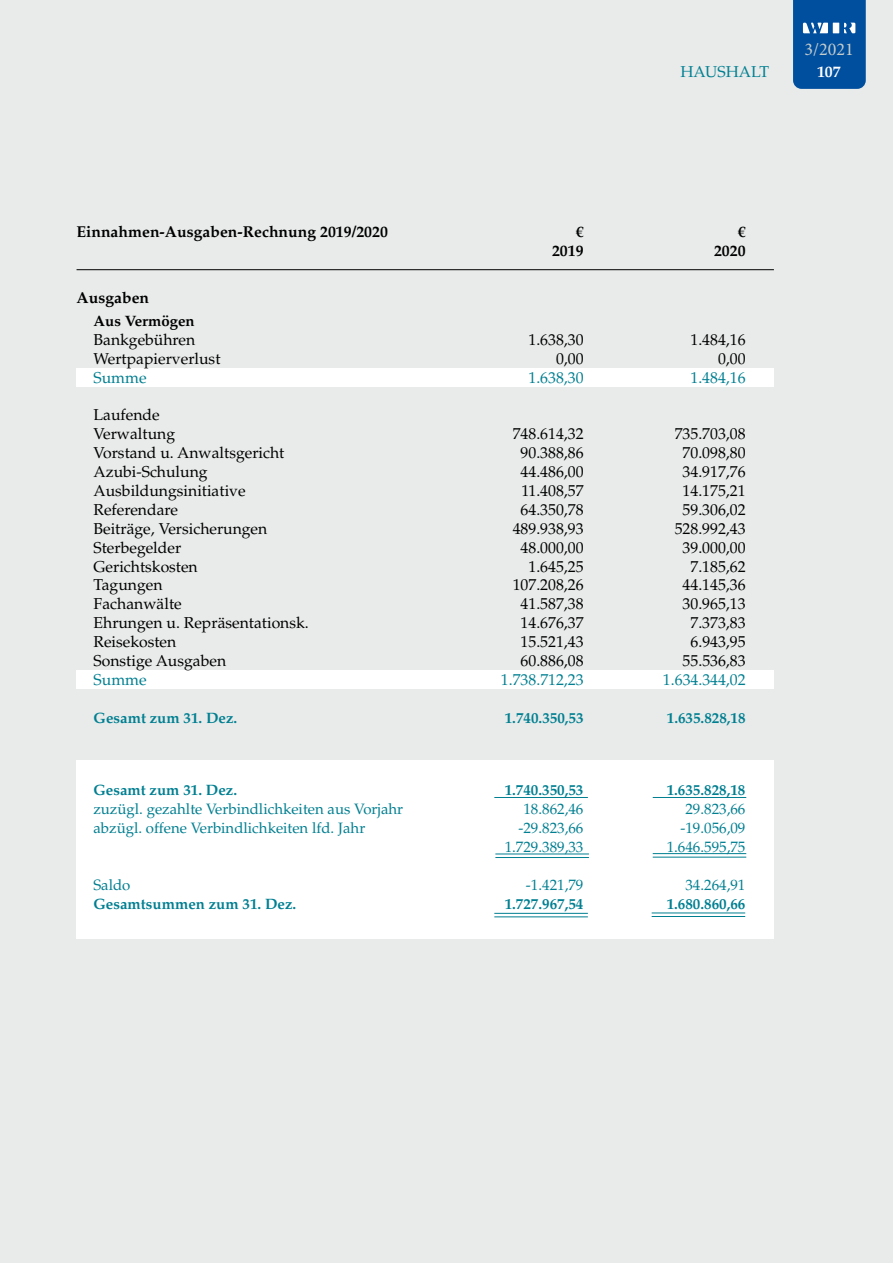
<style>
.page{position:relative;width:893px;height:1263px;background:#e8ebea}
.page>*{position:absolute;margin:0;border:0;box-sizing:border-box;transform-origin:0 0}
.t1{font:18px "Minion Pro";color:#c6cdcb}
.t2{font:15.75px/18.9px "Palatino LT Std";color:#000}
.t3{font:15.75px "Palatino LT Std";color:#007f91}
.t4{font:700 15.75px "Palatino LT Std";color:#000}
.t5{font:700 15.75px "Palatino LT Std";color:#fff}
.t6{font:15px "Palatino LT Std";color:#007f91}
.t7{font:700 15px "Palatino LT Std";color:#007f91}
.t8{font:700 15px "Palatino LT Std";color:#000}
</style>
<div class="page">
<svg style="left:793px;top:0;width:73px;height:89px;background:#0d58a4"></svg>
<div style="left:77px;top:671px;width:697px;height:18px;background:#fff"></div>
<div style="left:77px;top:368px;width:697px;height:18px;background:#fff"></div>
<hr style="left:77px;top:269px;width:697px;height:1px;background:#000">
<div style="left:76px;top:760px;width:698px;height:179px;background:#fff"></div>
<hr style="left:494px;top:797px;width:94px;height:1px;background:#007f91">
<hr style="left:653px;top:797px;width:93px;height:1px;background:#007f91">
<hr style="left:495px;top:854px;width:94px;height:1px;background:#007f91">
<hr style="left:653px;top:853px;width:93px;height:1px;background:#007f91">
<hr style="left:495px;top:857px;width:94px;height:1px;background:#007f91">
<hr style="left:653px;top:857px;width:93px;height:1px;background:#007f91">
<hr style="left:494px;top:913px;width:94px;height:1px;background:#007f91">
<hr style="left:652px;top:912px;width:93px;height:1px;background:#007f91">
<hr style="left:494px;top:916px;width:94px;height:1px;background:#007f91">
<hr style="left:652px;top:916px;width:93px;height:1px;background:#007f91">
<p class="t1" style="left:805px;top:37px;width:51px">3/2021</p>
<p class="t3" style="left:680px;top:63px;width:90px">HAUSHALT</p>
<p class="t5" style="left:817px;top:63px;width:25px">107</p>
<p class="t4" style="left:77px;top:223px;width:313px">Einnahmen-Ausgaben-Rechnung 2019/2020</p>
<p class="t4" style="left:576px;top:223px;width:9px">€</p>
<p class="t4" style="left:738px;top:223px;width:9px">€</p>
<p class="t4" style="left:552px;top:242px;width:33px">2019</p>
<p class="t4" style="left:714px;top:242px;width:33px">2020</p>
<p class="t4" style="left:77px;top:288px;width:74px">Ausgaben</p>
<p class="t8" style="left:94px;top:312px;width:103px">Aus Vermögen</p>
<p class="t2" style="left:94px;top:330px;width:103px">Bankgebühren</p>
<p class="t2" style="left:528px;top:330px;width:57px">1.638,30</p>
<p class="t2" style="left:690px;top:330px;width:57px">1.484,16</p>
<p class="t2" style="left:94px;top:349px;width:128px">Wertpapierverlust</p>
<p class="t2" style="left:556px;top:349px;width:29px">0,00</p>
<p class="t2" style="left:718px;top:349px;width:29px">0,00</p>
<p class="t3" style="left:94px;top:368px;width:55px">Summe</p>
<p class="t3" style="left:528px;top:368px;width:57px">1.638,30</p>
<p class="t3" style="left:690px;top:368px;width:57px">1.484,16</p>
<p class="t2" style="left:94px;top:406px;width:83px">Laufende<br>Verwaltung</p>
<p class="t2" style="left:513px;top:425px;width:72px">748.614,32</p>
<p class="t2" style="left:675px;top:425px;width:72px">735.703,08</p>
<p class="t2" style="left:94px;top:444px;width:192px">Vorstand u. Anwaltsgericht</p>
<p class="t2" style="left:521px;top:444px;width:64px">90.388,86</p>
<p class="t2" style="left:683px;top:444px;width:64px">70.098,80</p>
<p class="t2" style="left:94px;top:462px;width:116px">Azubi-Schulung</p>
<p class="t2" style="left:521px;top:462px;width:64px">44.486,00</p>
<p class="t2" style="left:683px;top:462px;width:64px">34.917,76</p>
<p class="t2" style="left:94px;top:481px;width:154px">Ausbildungsinitiative</p>
<p class="t2" style="left:521px;top:481px;width:64px">11.408,57</p>
<p class="t2" style="left:683px;top:481px;width:64px">14.175,21</p>
<p class="t2" style="left:94px;top:500px;width:86px">Referendare</p>
<p class="t2" style="left:521px;top:500px;width:64px">64.350,78</p>
<p class="t2" style="left:683px;top:500px;width:64px">59.306,02</p>
<p class="t2" style="left:94px;top:519px;width:175px">Beiträge, Versicherungen</p>
<p class="t2" style="left:513px;top:519px;width:72px">489.938,93</p>
<p class="t2" style="left:675px;top:519px;width:72px">528.992,43</p>
<p class="t2" style="left:94px;top:538px;width:89px">Sterbegelder</p>
<p class="t2" style="left:521px;top:538px;width:64px">48.000,00</p>
<p class="t2" style="left:683px;top:538px;width:64px">39.000,00</p>
<p class="t2" style="left:94px;top:557px;width:106px">Gerichtskosten</p>
<p class="t2" style="left:528px;top:557px;width:57px">1.645,25</p>
<p class="t2" style="left:690px;top:557px;width:57px">7.185,62</p>
<p class="t2" style="left:94px;top:576px;width:70px">Tagungen</p>
<p class="t2" style="left:513px;top:576px;width:72px">107.208,26</p>
<p class="t2" style="left:683px;top:576px;width:64px">44.145,36</p>
<p class="t2" style="left:94px;top:595px;width:90px">Fachanwälte</p>
<p class="t2" style="left:521px;top:595px;width:64px">41.587,38</p>
<p class="t2" style="left:683px;top:595px;width:64px">30.965,13</p>
<p class="t2" style="left:94px;top:614px;width:217px">Ehrungen u. Repräsentationsk.</p>
<p class="t2" style="left:521px;top:614px;width:64px">14.676,37</p>
<p class="t2" style="left:690px;top:614px;width:57px">7.373,83</p>
<p class="t2" style="left:94px;top:633px;width:84px">Reisekosten</p>
<p class="t2" style="left:521px;top:633px;width:64px">15.521,43</p>
<p class="t2" style="left:690px;top:633px;width:57px">6.943,95</p>
<p class="t2" style="left:94px;top:651px;width:134px">Sonstige Ausgaben</p>
<p class="t2" style="left:521px;top:651px;width:64px">60.886,08</p>
<p class="t2" style="left:683px;top:651px;width:64px">55.536,83</p>
<p class="t3" style="left:94px;top:670px;width:55px">Summe</p>
<p class="t3" style="left:501px;top:670px;width:84px">1.738.712,23</p>
<p class="t3" style="left:663px;top:670px;width:84px">1.634.344,02</p>
<p class="t7" style="left:94px;top:709px;width:145px">Gesamt zum 31. Dez.</p>
<p class="t7" style="left:505px;top:709px;width:80px">1.740.350,53</p>
<p class="t7" style="left:667px;top:709px;width:80px">1.635.828,18</p>
<p class="t7" style="left:93px;top:781px;width:145px">Gesamt zum 31. Dez.</p>
<p class="t7" style="left:505px;top:781px;width:80px">1.740.350,53</p>
<p class="t7" style="left:667px;top:781px;width:80px">1.635.828,18</p>
<p class="t6" style="left:93px;top:800px;width:311px">zuzügl. gezahlte Verbindlichkeiten aus Vorjahr</p>
<p class="t6" style="left:523px;top:800px;width:61px">18.862,46</p>
<p class="t6" style="left:685px;top:800px;width:61px">29.823,66</p>
<p class="t6" style="left:93px;top:819px;width:273px">abzügl. offene Verbindlichkeiten lfd. Jahr</p>
<p class="t6" style="left:518px;top:819px;width:66px">-29.823,66</p>
<p class="t6" style="left:680px;top:819px;width:66px">-19.056,09</p>
<p class="t6" style="left:505px;top:838px;width:80px">1.729.389,33</p>
<p class="t6" style="left:667px;top:838px;width:80px">1.646.595,75</p>
<p class="t6" style="left:93px;top:876px;width:39px">Saldo</p>
<p class="t6" style="left:526px;top:876px;width:59px">-1.421,79</p>
<p class="t6" style="left:685px;top:876px;width:61px">34.264,91</p>
<p class="t7" style="left:93px;top:895px;width:204px">Gesamtsummen zum 31. Dez.</p>
<p class="t7" style="left:505px;top:895px;width:80px">1.727.967,54</p>
<p class="t7" style="left:667px;top:895px;width:80px">1.680.860,66</p>
</div>
